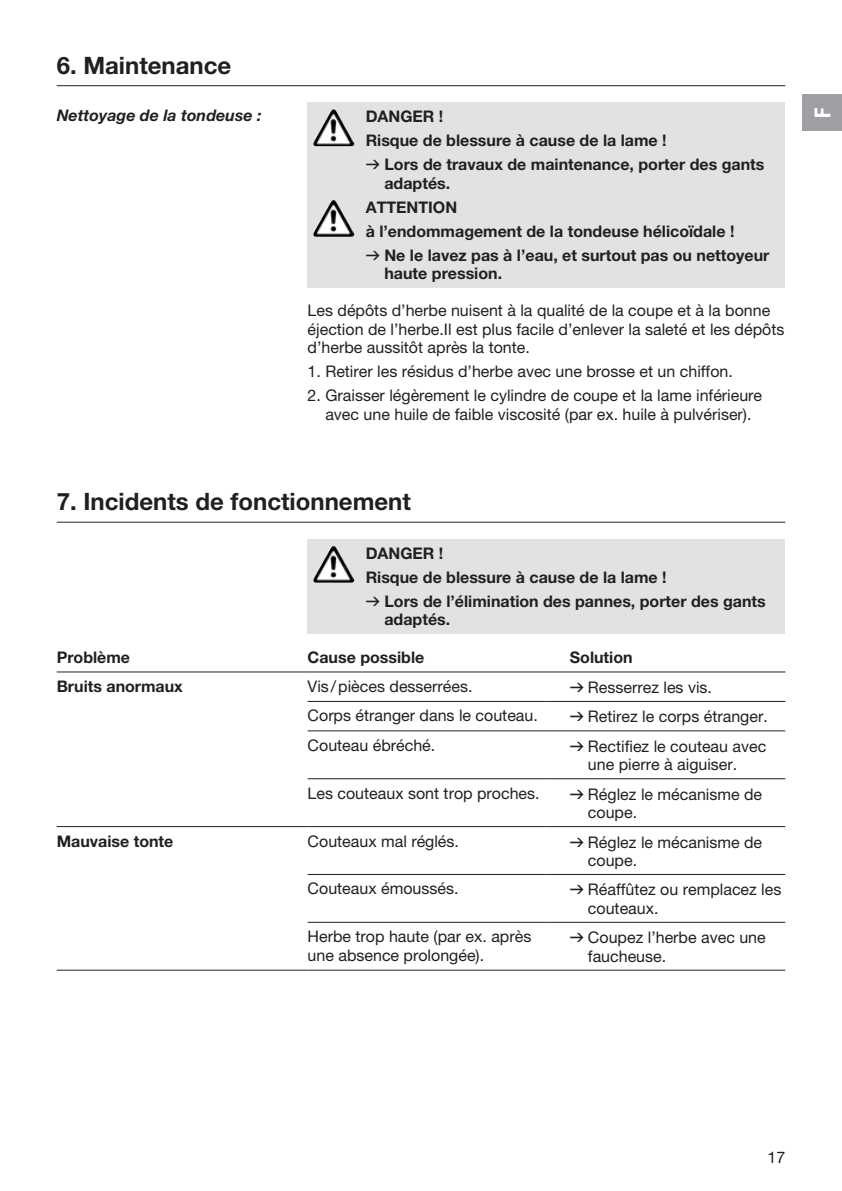
<style>
.page{position:relative;width:842px;height:1191px;background:#fff}
.page>*{position:absolute;margin:0;border:0;box-sizing:border-box;transform-origin:0 0}
.t1{font:700 24px "GARDENA Pro";color:#231f20}
.t2{font:22px "GARDENA Pro Bo Cond";color:#fff}
.t3{font:16px/18.4px "GARDENA Pro";color:#231f20}
.t4{font:700 16px/24px "GARDENA Pro";color:#231f20}
.t5{font:italic 700 16px "GARDENA Pro";color:#231f20}
.s1{font-family:"Formdruck";font-weight:400}
.s2{font-family:"Formdruck"}
</style>
<div class="page">
<div style="left:308px;top:102px;width:477px;height:186px;background:#e1e2e4"></div>
<hr style="left:57px;top:85px;width:728px;height:1px;background:#231f20">
<img style="left:315px;top:109px;width:18px;height:31px">
<img style="left:315px;top:200px;width:18px;height:31px">
<div style="left:308px;top:539px;width:477px;height:94px;background:#e1e2e4"></div>
<hr style="left:57px;top:522px;width:728px;height:1px;background:#231f20">
<img style="left:315px;top:546px;width:18px;height:30px">
<hr style="left:308px;top:671px;width:238px;height:1px;background:#231f20">
<hr style="left:546px;top:671px;width:239px;height:1px;background:#231f20">
<hr style="left:308px;top:701px;width:238px;height:1px;background:#231f20">
<hr style="left:546px;top:701px;width:239px;height:1px;background:#231f20">
<hr style="left:57px;top:671px;width:251px;height:1px;background:#231f20">
<hr style="left:308px;top:730px;width:238px;height:1px;background:#231f20">
<hr style="left:546px;top:730px;width:239px;height:1px;background:#231f20">
<hr style="left:308px;top:778px;width:238px;height:1px;background:#231f20">
<hr style="left:546px;top:778px;width:239px;height:1px;background:#231f20">
<hr style="left:57px;top:826px;width:251px;height:1px;background:#231f20">
<hr style="left:308px;top:826px;width:238px;height:1px;background:#231f20">
<hr style="left:546px;top:826px;width:239px;height:1px;background:#231f20">
<hr style="left:308px;top:874px;width:238px;height:1px;background:#231f20">
<hr style="left:546px;top:874px;width:239px;height:1px;background:#231f20">
<hr style="left:308px;top:922px;width:238px;height:1px;background:#231f20">
<hr style="left:546px;top:922px;width:239px;height:1px;background:#231f20">
<hr style="left:57px;top:969px;width:251px;height:1px;background:#231f20">
<hr style="left:308px;top:969px;width:238px;height:1px;background:#231f20">
<hr style="left:546px;top:969px;width:239px;height:1px;background:#231f20">
<div style="left:802px;top:95px;width:40px;height:36px;background:#9d9fa2"></div>
<h1 class="t1" style="left:57px;top:50px;width:176px">6. Maintenance</h1>
<p class="t5" style="left:57px;top:105px;width:206px">Nettoyage de la tondeuse :</p>
<p class="t4" style="left:366px;top:104px;width:400px">DANGER !<br>Risque de blessure à cause de la lame !<br><span class="s1">v</span> Lors de travaux de maintenance, porter des gants</p>
<p class="t4" style="left:366px;top:170px;width:405px;text-indent:19px">adaptés.<br>ATTENTION<br>à l’endommagement de la tondeuse hélicoïdale !<br><span class="s1">v</span> Ne le lavez pas à l’eau, et surtout pas ou nettoyeur</p>
<p class="t4" style="left:384px;top:261px;width:119px">haute pression.</p>
<p class="t3" style="left:308px;top:301px;width:478px">Les dépôts d’herbe nuisent à la qualité de la coupe et à la bonne éjection de l’herbe.Il est plus facile d’enlever la saleté et les dépôts d’herbe aussitôt après la tonte.</p>
<p class="t3" style="left:308px;top:362px;width:427px">1. Retirer les résidus d’herbe avec une brosse et un chiffon.</p>
<p class="t3" style="left:308px;top:386px;width:456px;text-align:center">2. Graisser légèrement le cylindre de coupe et la lame inférieure avec une huile de faible viscosité (par ex. huile à pulvériser).</p>
<h1 class="t1" style="left:57px;top:487px;width:356px">7. Incidents de fonctionnement</h1>
<p class="t4" style="left:366px;top:540px;width:402px">DANGER !<br>Risque de blessure à cause de la lame !<br><span class="s1">v</span> Lors de l’élimination des pannes, porter des gants</p>
<p class="t4" style="left:384px;top:607px;width:67px">adaptés.</p>
<p class="t4" style="left:57px;top:645px;width:75px">Problème</p>
<p class="t4" style="left:308px;top:645px;width:118px">Cause possible</p>
<p class="t4" style="left:570px;top:645px;width:64px">Solution</p>
<p class="t4" style="left:57px;top:674px;width:128px">Bruits anormaux</p>
<p class="t3" style="left:308px;top:677px;width:166px">Vis /pièces desserrées.</p>
<p class="t3" style="left:570px;top:678px;width:144px"><span class="s2">v</span> Resserrez les vis.</p>
<p class="t3" style="left:308px;top:706px;width:232px">Corps étranger dans le couteau.</p>
<p class="t3" style="left:570px;top:707px;width:199px"><span class="s2">v</span> Retirez le corps étranger.</p>
<p class="t3" style="left:308px;top:735px;width:129px">Couteau ébréché.</p>
<p class="t3" style="left:588px;top:736px;width:180px;text-indent:-18px"><span class="s2">v</span> Rectifiez le couteau avec une pierre à aiguiser.</p>
<p class="t3" style="left:308px;top:783px;width:234px">Les couteaux sont trop proches.</p>
<p class="t3" style="left:588px;top:784px;width:176px;text-indent:-18px"><span class="s2">v</span> Réglez le mécanisme de coupe.</p>
<p class="t4" style="left:57px;top:828px;width:118px">Mauvaise tonte</p>
<p class="t3" style="left:308px;top:831px;width:153px">Couteaux mal réglés.</p>
<p class="t3" style="left:588px;top:832px;width:176px;text-indent:-18px"><span class="s2">v</span> Réglez le mécanisme de coupe.</p>
<p class="t3" style="left:308px;top:879px;width:152px">Couteaux émoussés.</p>
<p class="t3" style="left:588px;top:880px;width:195px;text-indent:-18px"><span class="s2">v</span> Réaffûtez ou remplacez les couteaux.</p>
<p class="t3" style="left:308px;top:927px;width:225px">Herbe trop haute (par ex. après une absence prolongée).</p>
<p class="t3" style="left:588px;top:928px;width:179px;text-indent:-18px"><span class="s2">v</span> Coupez l’herbe avec une faucheuse.</p>
<h2 class="t2" style="left:809px;top:118px;width:12px;rotate:-90deg">F</h2>
<p class="t3" style="left:767px;top:1147px;width:19px">17</p>
</div>
